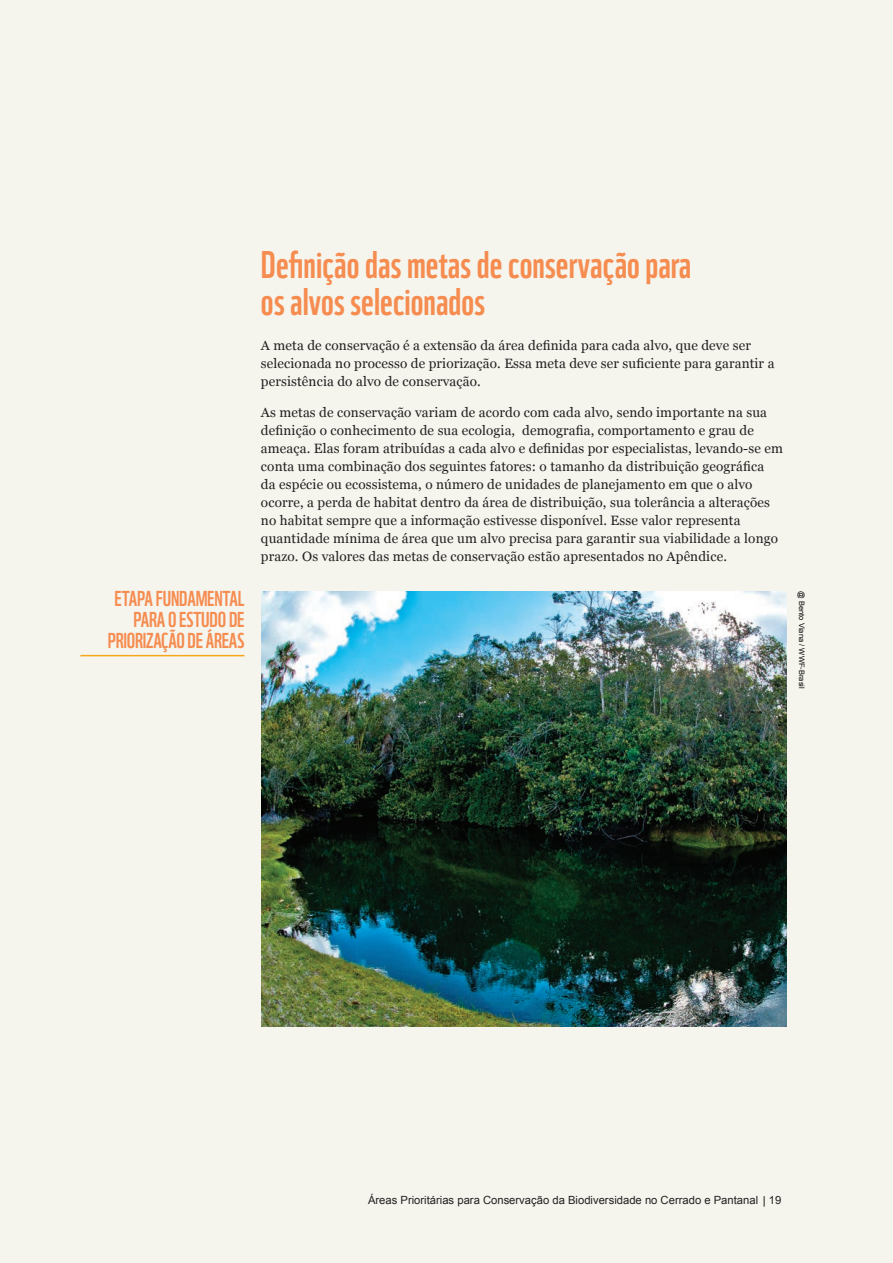
<style>
.page{position:relative;width:893px;height:1263px;background:#f5f5ee}
.page>*{position:absolute;margin:0;border:0;box-sizing:border-box;transform-origin:0 0}
.t1{font:37.5px/37.5px "WWF";color:#f68c50}
.t2{font:21px/21px "WWF";letter-spacing:-.01em;color:#f68c50;text-align:right}
.t3{font:13.5px/18px "Georgia";letter-spacing:.01em;color:#231f20}
.t4{font:11.25px "Arial";color:#231f20}
.t5{font:7.5px "Arial";letter-spacing:.005em;color:#000}
</style>
<div class="page">
<hr style="left:80px;top:655px;width:164px;height:1px;background:#f9a51b">
<img style="left:261px;top:591px;width:525px;height:436px">
<h2 class="t2" style="left:108px;top:586px;width:138px">ETAPA FUNDAMENTAL<br>PARA O ESTUDO DE<br>PRIORIZAÇÃO DE ÁREAS</h2>
<h1 class="t1" style="left:261px;top:242px;width:432px">Definição das metas de conservação para os alvos selecionados</h1>
<p class="t3" style="left:261px;top:336px;width:515px">A meta de conservação é a extensão da área definida para cada alvo, que deve ser selecionada no processo de priorização. Essa meta deve ser suficiente para garantir a persistência do alvo de conservação.</p>
<p class="t3" style="left:261px;top:403px;width:524px">As metas de conservação variam de acordo com cada alvo, sendo importante na sua definição o conhecimento de sua ecologia, demografia, comportamento e grau de ameaça. Elas foram atribuídas a cada alvo e definidas por especialistas, levando-se em conta uma combinação dos seguintes fatores: o tamanho da distribuição geográfica<br>da espécie ou ecossistema, o número de unidades de planejamento em que o alvo ocorre, a perda de habitat dentro da área de distribuição, sua tolerância a alterações no habitat sempre que a informação estivesse disponível. Esse valor representa quantidade mínima de área que um alvo precisa para garantir sua viabilidade a longo prazo. Os valores das metas de conservação estão apresentados no Apêndice.</p>
<p class="t5" style="left:807px;top:591px;width:99px;rotate:90deg">@ Bento Viana / WWF-Brasil</p>
<p class="t4" style="left:368px;top:1193px;width:415px">Áreas Prioritárias para Conservação da Biodiversidade no Cerrado e Pantanal 19</p>
</div>
